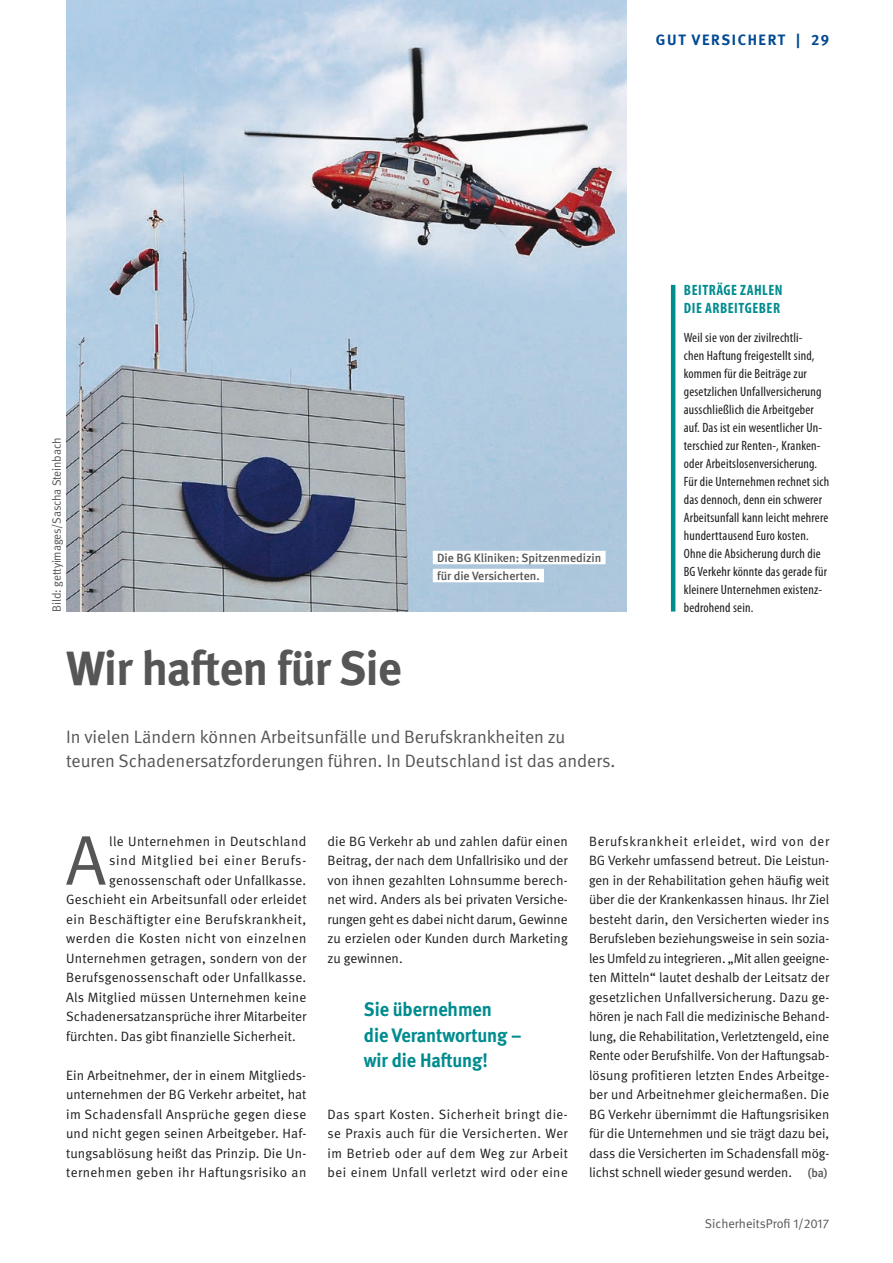
<style>
.page{position:relative;width:893px;height:1263px;background:#fff}
.page>*{position:absolute;margin:0;border:0;box-sizing:border-box;transform-origin:0 0}
.t1{font:70.35px "DGUV Meta";color:#575656}
.t2{font:700 48px "DGUV Meta";letter-spacing:-.01em;color:#575656}
.t3{font:700 19.5px/25.5px "DGUV Meta";letter-spacing:-.005em;color:#008c8f;scale:.95 1}
.t4{font:18px/24px "DGUV Meta";color:#575656}
.t5{font:700 condensed 15px/18px "Myriad Pro";letter-spacing:.035em;color:#008c8f}
.t6{font:700 15px "DGUV Meta";letter-spacing:.11em;color:#004993}
.t7{font:13.5px/19.5px "DGUV Meta";letter-spacing:.02em;color:#1c1c1b;text-align:justify}
.t8{font:condensed 13.5px/18px "Myriad Pro";letter-spacing:.015em;color:#1c1c1b}
.t9{font:13.5px "DGUV Meta";color:#1c1c1b}
.t10{font:13.5px "DGUV Meta";letter-spacing:.04em;color:#1c1c1b}
.t11{font:13.5px "DGUV Meta";letter-spacing:.055em;color:#1c1c1b}
.t12{font:12.75px "DGUV Meta";color:#575656}
.t13{font:500 12px/18px "DGUV Meta";color:#575656}
.t14{font:12px "DGUV Meta";letter-spacing:-.01em;color:#575656}
.s1{font-weight:500;font-size:12px;color:#575656}
</style>
<div class="page">
<img style="left:66px;top:0;width:560px;height:611px">
<div style="left:433px;top:551px;width:173px;height:13px;background:#fff"></div>
<div style="left:433px;top:569px;width:111px;height:13px;background:#fff"></div>
<hr style="left:671px;top:285px;width:4px;height:326px;background:#008c8f">
<p class="t6" style="left:656px;top:31px;width:175px">GUT VERSICHERT | 29</p>
<p class="t14" style="left:50px;top:612px;width:175px;rotate:-90deg">Bild: gettyimages/Sascha Steinbach</p>
<h2 class="t2" style="left:66px;top:639px;width:337px">Wir haften für Sie</h2>
<p class="t13" style="left:437px;top:549px;width:166px">Die BG Kliniken: Spitzenmedizin für die Versicherten.</p>
<h3 class="t4" style="left:66px;top:725px;width:551px">In vielen Ländern können Arbeitsunfälle und Berufskrankheiten zu teuren Schadenersatzforderungen führen. In Deutschland ist das anders.</h3>
<p class="t5" style="left:684px;top:281px;width:100px">BEITRÄGE ZAHLEN<br>DIE ARBEITGEBER</p>
<p class="t8" style="left:684px;top:328px;width:147px">Weil sie von der zivilrechtli-<br>chen Haftung freigestellt sind, kommen für die Beiträge zur gesetzlichen Unfallversicherung ausschließlich die Arbeitgeber auf. Das ist ein wesentlicher Un&shy;terschied zur Renten-, Kranken&shy;oder Arbeitslosenversicherung.<br>Für die Unternehmen rechnet sich das dennoch, denn ein schwerer<br>Arbeitsunfall kann leicht mehrere hunderttausend Euro kosten.<br>Ohne die Absicherung durch die<br>BG Verkehr könnte das gerade für kleinere Unternehmen existenz&shy;bedrohend sein.</p>
<h1 class="t1" style="left:66px;top:819px;width:42px">A</h1>
<p class="t7" style="left:109px;top:831px;width:199px">lle Unternehmen in Deutschland</p>
<p class="t11" style="left:109px;top:853px;width:199px">sind Mitglied bei einer Berufs-</p>
<p class="t7" style="left:109px;top:870px;width:198px">genossenschaft oder Unfallkasse.</p>
<p class="t7" style="left:66px;top:890px;width:242px">Geschieht ein Arbeitsunfall oder erleidet</p>
<p class="t7" style="left:66px;top:909px;width:242px">ein Beschäftigter eine Berufskrankheit,</p>
<p class="t10" style="left:66px;top:931px;width:242px">werden die Kosten nicht von einzelnen</p>
<p class="t7" style="left:66px;top:948px;width:242px">Unternehmen getragen, sondern von der</p>
<p class="t7" style="left:66px;top:968px;width:242px">Berufsgenossenschaft oder Unfallkasse.</p>
<p class="t7" style="left:66px;top:987px;width:242px">Als Mitglied müssen Unternehmen keine</p>
<p class="t9" style="left:66px;top:1008px;width:242px">Schadenersatzansprüche ihrer Mitarbeiter</p>
<p class="t7" style="left:66px;top:1026px;width:231px">fürchten. Das gibt finanzielle Sicherheit.</p>
<p class="t7" style="left:66px;top:1065px;width:242px">Ein Arbeitnehmer, der in einem Mitglieds&shy;unternehmen der BG Verkehr arbeitet, hat im Schadensfall Ansprüche gegen diese und nicht gegen seinen Arbeitgeber. Haf&shy;tungsablösung heißt das Prinzip. Die Un&shy;ternehmen geben ihr Haftungsrisiko an</p>
<p class="t7" style="left:328px;top:831px;width:242px">die BG Verkehr ab und zahlen dafür einen Beitrag, der nach dem Unfallrisiko und der von ihnen gezahlten Lohnsumme berech&shy;net wird. Anders als bei privaten Versiche&shy;rungen geht es dabei nicht darum, Gewinne zu erzielen oder Kunden durch Marketing zu gewinnen.</p>
<h3 class="t3" style="left:364px;top:997px;width:168px">Sie übernehmen<br>die Verantwortung – wir die Haftung!</h3>
<p class="t7" style="left:328px;top:1104px;width:242px">Das spart Kosten. Sicherheit bringt die&shy;se Praxis auch für die Versicherten. Wer im Betrieb oder auf dem Weg zur Arbeit bei einem Unfall verletzt wird oder eine</p>
<p class="t7" style="left:589px;top:831px;width:242px">Berufskrankheit erleidet, wird von der BG Verkehr umfassend betreut. Die Leistun&shy;gen in der Rehabilitation gehen häufig weit über die der Krankenkassen hinaus. Ihr Ziel besteht darin, den Versicherten wieder ins Berufsleben beziehungsweise in sein sozia&shy;les Umfeld zu integrieren. „Mit allen geeigne&shy;ten Mitteln“ lautet deshalb der Leitsatz der gesetzlichen Unfallversicherung. Dazu ge&shy;hören je nach Fall die medizinische Behand&shy;lung, die Rehabilitation, Verletztengeld, eine Rente oder Berufshilfe. Von der Haftungsab&shy;lösung profitieren letzten Endes Arbeitge&shy;ber und Arbeitnehmer gleichermaßen. Die BG Verkehr übernimmt die Haftungsrisiken für die Unternehmen und sie trägt dazu bei, dass die Versicherten im Schadensfall mög&shy;lichst schnell wieder gesund werden. <span class="s1">(ba)</span></p>
<p class="t12" style="left:705px;top:1216px;width:126px">SicherheitsProfi 1/2017</p>
</div>
